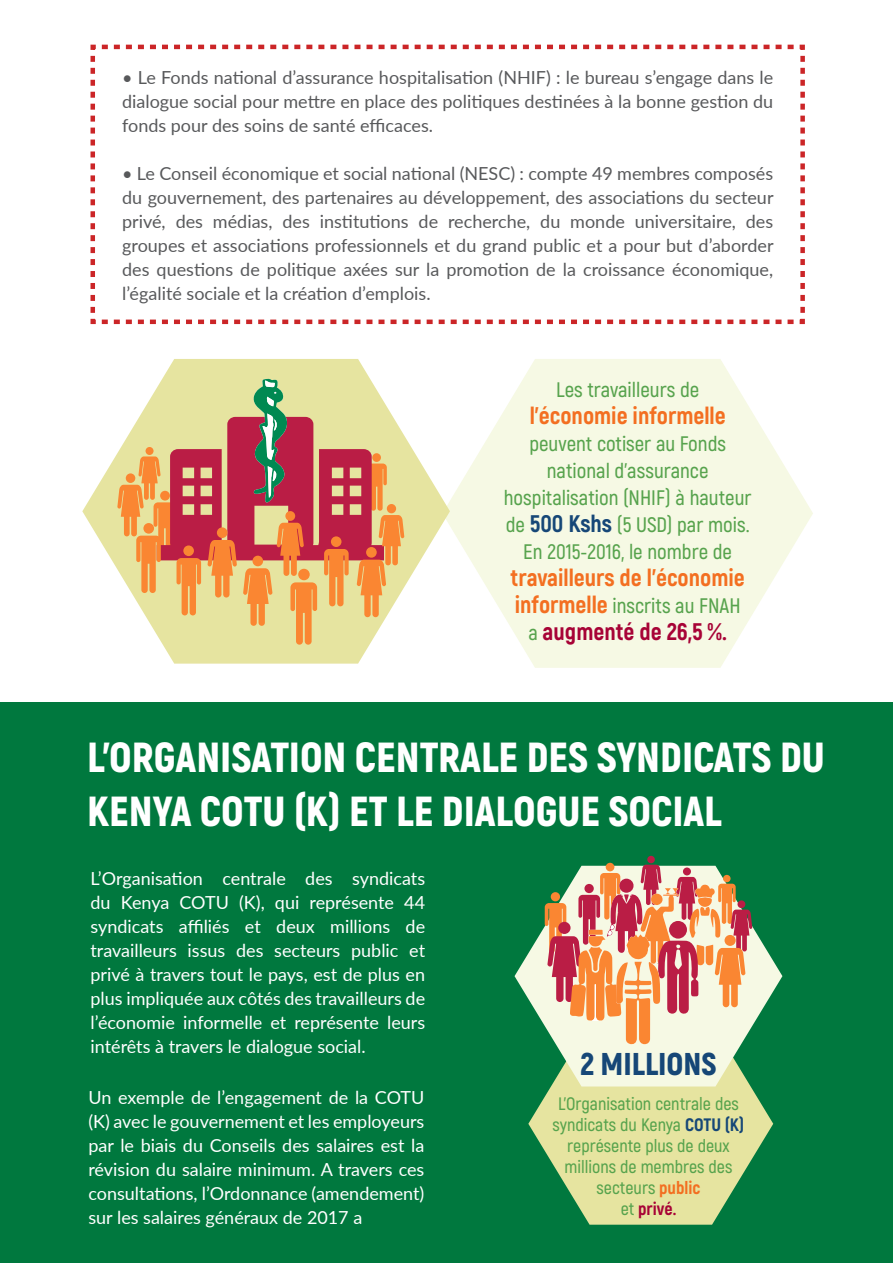
<style>
.page{position:relative;width:893px;height:1263px;background:#fff}
.page>*{position:absolute;margin:0;border:0;box-sizing:border-box;transform-origin:0 0}
.t1{font:900 42px/54px "Akrobat";color:#fff}
.t2{font:900 31.5px "Akrobat";color:#164777}
.t3{font:800 24px "Akrobat";color:#f36f21}
.t4{font:800 24px "Akrobat";color:#a70336}
.t5{font:600 21px/27px "Akrobat";color:#57a34d;text-align:center}
.t6{font:18px/24px "Lato";color:#58595b;text-align:justify}
.t7{font:18px/24px "Lato";color:#fff;text-align:justify}
.t8{font:600 18px/21px "Akrobat";color:#57a34d;text-align:center}
.s1{font-weight:800;font-size:24px;color:#164777}
.s2{font-weight:800;font-size:24px;color:#f36f21}
.s3{font-weight:600;font-size:21px;color:#57a34d}
.s4{font-weight:800;color:#164777}
.s5{font-weight:800;color:#f36f21}
.s6{font-weight:800;color:#a70336}
</style>
<div class="page">
<svg style="left:450px;top:359px;width:363px;height:309px;fill:#f6f9e4"></svg>
<svg style="left:82px;top:359px;width:368px;height:305px"></svg>
<div style="left:1px;top:703px;width:892px;height:560px;background:#00783e"></div>
<svg style="left:90px;top:44px;width:715px;height:281px"></svg>
<svg style="left:528px;top:1086px;width:245px;height:139px;fill:#e6e4a0"></svg>
<svg style="left:514px;top:906px;width:268px;height:180px"></svg>
<div style="left:647px;top:856px;width:8px;height:7px;background:#ba1d45;border-radius:50%"></div>
<svg style="left:545px;top:863px;width:207px;height:182px;background:#dda788"></svg>
<svg style="left:117px;top:378px;width:287px;height:267px;background:#dba47d"></svg>
<p class="t6" style="left:122px;top:64px;width:653px">• Le Fonds national d’assurance hospitalisation (NHIF) : le bureau s’engage dans le dialogue social pour mettre en place des politiques destinées à la bonne gestion du fonds pour des soins de santé efficaces.</p>
<p class="t6" style="left:122px;top:160px;width:653px">• Le Conseil économique et social national (NESC) : compte 49 membres composés du gouvernement, des partenaires au développement, des associations du secteur privé, des médias, des institutions de recherche, du monde universitaire, des groupes et associations professionnels et du grand public et a pour but d’aborder des questions de politique axées sur la promotion de la croissance économique, l’égalité sociale et la création d’emplois.</p>
<p class="t5" style="left:556px;top:376px;width:145px">Les travailleurs de</p>
<p class="t3" style="left:530px;top:400px;width:197px">l’économie informelle</p>
<p class="t5" style="left:504px;top:430px;width:249px">peuvent cotiser au Fonds national d’assurance hospitalisation (NHIF) à hauteur de <span class="s1">500 Kshs</span> (5 USD) par mois.<br>En 2015-2016, le nombre de</p>
<p class="t3" style="left:511px;top:562px;width:236px">travailleurs de l’économie</p>
<p class="t5" style="left:515px;top:592px;width:227px"><span class="s2">informelle</span> inscrits au FNAH</p>
<p class="t4" style="left:528px;top:616px;width:200px"><span class="s3">a</span> augmenté de 26,5 %.</p>
<p class="t1" style="left:87px;top:730px;width:739px">L’ORGANISATION CENTRALE DES SYNDICATS DU<br>KENYA COTU (K) ET LE DIALOGUE SOCIAL</p>
<p class="t7" style="left:91px;top:866px;width:336px">L’Organisation centrale des syndicats du Kenya COTU (K), qui représente 44 syndicats affiliés et deux millions de travailleurs issus des secteurs public et privé à travers tout le pays, est de plus en plus impliquée aux côtés des travailleurs de l’économie informelle et représente leurs intérêts à travers le dialogue social.</p>
<p class="t7" style="left:88px;top:1085px;width:337px">Un exemple de l’engagement de la COTU (K) avec le gouvernement et les employeurs par le biais du Conseils des salaires est la révision du salaire minimum. A travers ces consultations, l’Ordonnance (amendement) sur les salaires généraux de 2017 a</p>
<p class="t2" style="left:580px;top:1043px;width:138px">2 MILLIONS</p>
<p class="t8" style="left:553px;top:1093px;width:193px">L’Organisation centrale des syndicats du Kenya <span class="s4">COTU (K) </span>représente plus de deux millions de membres des secteurs <span class="s5">public<br></span>et <span class="s6">privé.</span></p>
</div>
